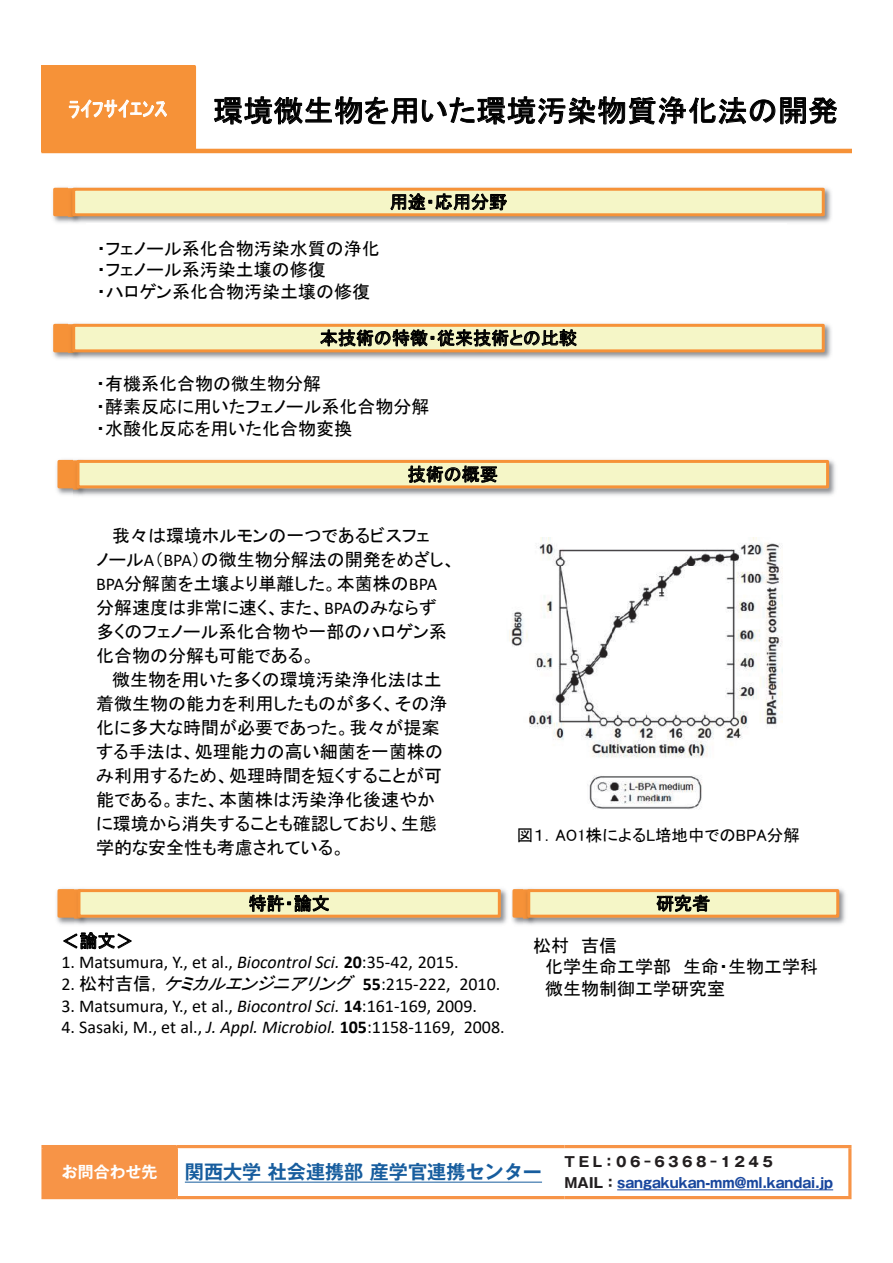
<style>
.page{position:relative;width:893px;height:1263px;background:#fff}
.page>*{position:absolute;margin:0;border:0;box-sizing:border-box;transform-origin:0 0}
.t1{font:30px "MS P Gothic";letter-spacing:.005em;color:#000}
.t2{font:21px "MS P Gothic";letter-spacing:.005em;color:#fff}
.t3{font:700 19.2px "Gothic MB101 Pr 6 N De";color:#175d9e}
.t4{font:18px/24px "MS P Gothic";color:#000}
.t5{font:18px "Calibri";color:#000}
.t6{font:16.5px "MS P Gothic";color:#000}
.t7{font:700 15.9px "Gothic MB101 Pr 6 N De";color:#fff}
.t8{font:700 13.8px/21px "Gothic MB101 Pr 6 N";color:#18469d;scale:.94 1}
.s1{font-family:"Calibri"}
.s2{font-style:italic}
.s3{font-weight:700}
.s4{font-family:"MS P Gothic"}
.s5{font-family:"MS P Gothic";font-style:italic}
.s6{color:#231f20}
</style>
<div class="page">
<div style="left:41px;top:66px;width:155px;height:83px;background:#f69238"></div>
<hr style="left:41px;top:149px;width:810px;height:4px;background:#f69238">
<img style="left:512px;top:888px;width:12px;height:37px">
<div style="left:514px;top:890px;width:15px;height:26px;background:#f69238"></div>
<div style="left:512px;top:889px;width:19px;height:29px;border:3px solid #f69238"></div>
<img style="left:524px;top:888px;width:322px;height:37px">
<div style="left:529px;top:890px;width:309px;height:26px;background:#f5f6c7"></div>
<div style="left:527px;top:889px;width:312px;height:29px;border:3px solid #f69238"></div>
<img style="left:53px;top:323px;width:16px;height:36px">
<div style="left:55px;top:325px;width:19px;height:26px;background:#f69238"></div>
<div style="left:53px;top:324px;width:22px;height:28px;border:3px solid #f69238"></div>
<img style="left:69px;top:323px;width:763px;height:36px">
<div style="left:74px;top:325px;width:749px;height:26px;background:#f5f6c7"></div>
<div style="left:72px;top:324px;width:753px;height:28px;border:3px solid #f69238"></div>
<img style="left:53px;top:187px;width:16px;height:36px">
<div style="left:55px;top:189px;width:19px;height:26px;background:#f69238"></div>
<div style="left:53px;top:188px;width:22px;height:28px;border:3px solid #f69238"></div>
<img style="left:69px;top:187px;width:763px;height:36px">
<div style="left:74px;top:189px;width:749px;height:26px;background:#f5f6c7"></div>
<div style="left:72px;top:188px;width:753px;height:28px;border:3px solid #f69238"></div>
<img style="left:56px;top:888px;width:18px;height:37px">
<div style="left:59px;top:890px;width:21px;height:26px;background:#f69238"></div>
<div style="left:58px;top:889px;width:23px;height:29px;border:3px solid #f69238"></div>
<img style="left:74px;top:888px;width:434px;height:37px">
<div style="left:79px;top:890px;width:420px;height:26px;background:#f5f6c7"></div>
<div style="left:77px;top:889px;width:424px;height:29px;border:3px solid #f69238"></div>
<img style="left:56px;top:459px;width:17px;height:36px">
<div style="left:59px;top:461px;width:19px;height:26px;background:#f69238"></div>
<div style="left:58px;top:460px;width:21px;height:28px;border:3px solid #f69238"></div>
<img style="left:73px;top:459px;width:763px;height:37px">
<div style="left:78px;top:461px;width:750px;height:26px;background:#f5f6c7"></div>
<div style="left:76px;top:460px;width:753px;height:28px;border:3px solid #f69238"></div>
<img style="left:509px;top:538px;width:274px;height:271px">
<div style="left:43px;top:1146px;width:133px;height:51px;background:#f79447"></div>
<hr style="left:176px;top:1145px;width:388px;height:3px;background:#f79447">
<hr style="left:564px;top:1145px;width:287px;height:3px;background:#f79447">
<hr style="left:848px;top:1148px;width:3px;height:48px;background:#f79447">
<hr style="left:176px;top:1196px;width:388px;height:3px;background:#f79447">
<hr style="left:564px;top:1196px;width:287px;height:3px;background:#f79447">
<hr style="left:41px;top:1145px;width:135px;height:3px;background:#f79447">
<svg style="left:41px;top:1148px;width:2px;height:48px"></svg>
<hr style="left:175px;top:1148px;width:3px;height:48px;background:#f79447">
<hr style="left:41px;top:1196px;width:135px;height:3px;background:#f79447">
<hr style="left:185px;top:1182px;width:357px;height:1px;background:#175d9e">
<hr style="left:617px;top:1189px;width:216px;height:1px;background:#18469d">
<p class="t2" style="left:68px;top:98px;width:101px">ﾗｲﾌｻｲｴﾝｽ</p>
<h1 class="t1" style="left:213px;top:95px;width:626px">環境微生物を用いた環境汚染物質浄化法の開発</h1>
<p class="t4" style="left:97px;top:237px;width:284px;line-height:21.6px">・フェノール系化合物汚染水質の浄化・フェノール系汚染土壌の修復<br>・ハロゲン系化合物汚染土壌の修復</p>
<p class="t4" style="left:390px;top:190px;width:119px">用途・応用分野</p>
<p class="t4" style="left:320px;top:326px;width:259px">本技術の特徴・従来技術との比較</p>
<p class="t4" style="left:96px;top:372px;width:335px;line-height:22.5px">・有機系化合物の微生物分解<br>・酵素反応に用いたフェノール系化合物分解・水酸化反応を用いた化合物変換</p>
<p class="t4" style="left:408px;top:462px;width:92px">技術の概要</p>
<p class="t4" style="left:96px;top:523px;width:361px;text-indent:16px">我々は環境ホルモンの一つであるビスフェ<br>ノール<span class="s1">A</span>（<span class="s1">BPA</span>）の微生物分解法の開発をめざし、<br><span class="s1">BPA</span>分解菌を土壌より単離した。本菌株の<span class="s1">BPA</span>分解速度は非常に速く、また、<span class="s1">BPA</span>のみならず多くのフェノール系化合物や一部のハロゲン系化合物の分解も可能である。</p>
<p class="t4" style="left:96px;top:667px;width:353px;text-indent:16px">微生物を用いた多くの環境汚染浄化法は土着微生物の能力を利用したものが多く、その浄化に多大な時間が必要であった。我々が提案する手法は、処理能力の高い細菌を一菌株のみ利用するため、処理時間を短くすることが可能である。また、本菌株は汚染浄化後速やかに環境から消失することも確認しており、生態学的な安全性も考慮されている。</p>
<p class="t6" style="left:517px;top:827px;width:285px">図１．AO1株によるL培地中でのBPA分解</p>
<p class="t4" style="left:248px;top:891px;width:83px">特許・論文</p>
<p class="t4" style="left:61px;top:929px;width:74px">＜論文＞</p>
<p class="t5" style="left:61px;top:950px;width:399px">1. Matsumura, Y., et al., <span class="s2">Biocontrol Sci.</span> <span class="s3">20</span>:35-42, 2015.</p>
<p class="t5" style="left:61px;top:972px;width:441px">2. <span class="s4">松村吉信，</span><span class="s5">ケミカルエンジニアリング</span> <span class="s3">55</span>:215-222, 2010.</p>
<p class="t5" style="left:61px;top:993px;width:417px">3. Matsumura, Y., et al., <span class="s2">Biocontrol Sci.</span> <span class="s3">14</span>:161-169, 2009.</p>
<p class="t5" style="left:61px;top:1015px;width:445px">4. Sasaki, M., et al., <span class="s2">J. Appl. Microbiol.</span> <span class="s3">105</span>:1158-1169, 2008.</p>
<p class="t4" style="left:656px;top:891px;width:56px">研究者</p>
<p class="t4" style="left:545px;top:934px;width:275px;line-height:21.6px;text-indent:-12px">松村 吉信<br>化学生命工学部 生命・生物工学科微生物制御工学研究室</p>
<p class="t7" style="left:62px;top:1159px;width:97px">お問合わせ先</p>
<p class="t3" style="left:185px;top:1156px;width:359px">関西大学 社会連携部 産学官連携センター</p>
<p class="t8" style="left:564px;top:1151px;width:287px"><span class="s6">TEL：06-6368-1245<br>MAIL：</span>sangakukan-mm@ml.kandai.jp</p>
</div>
